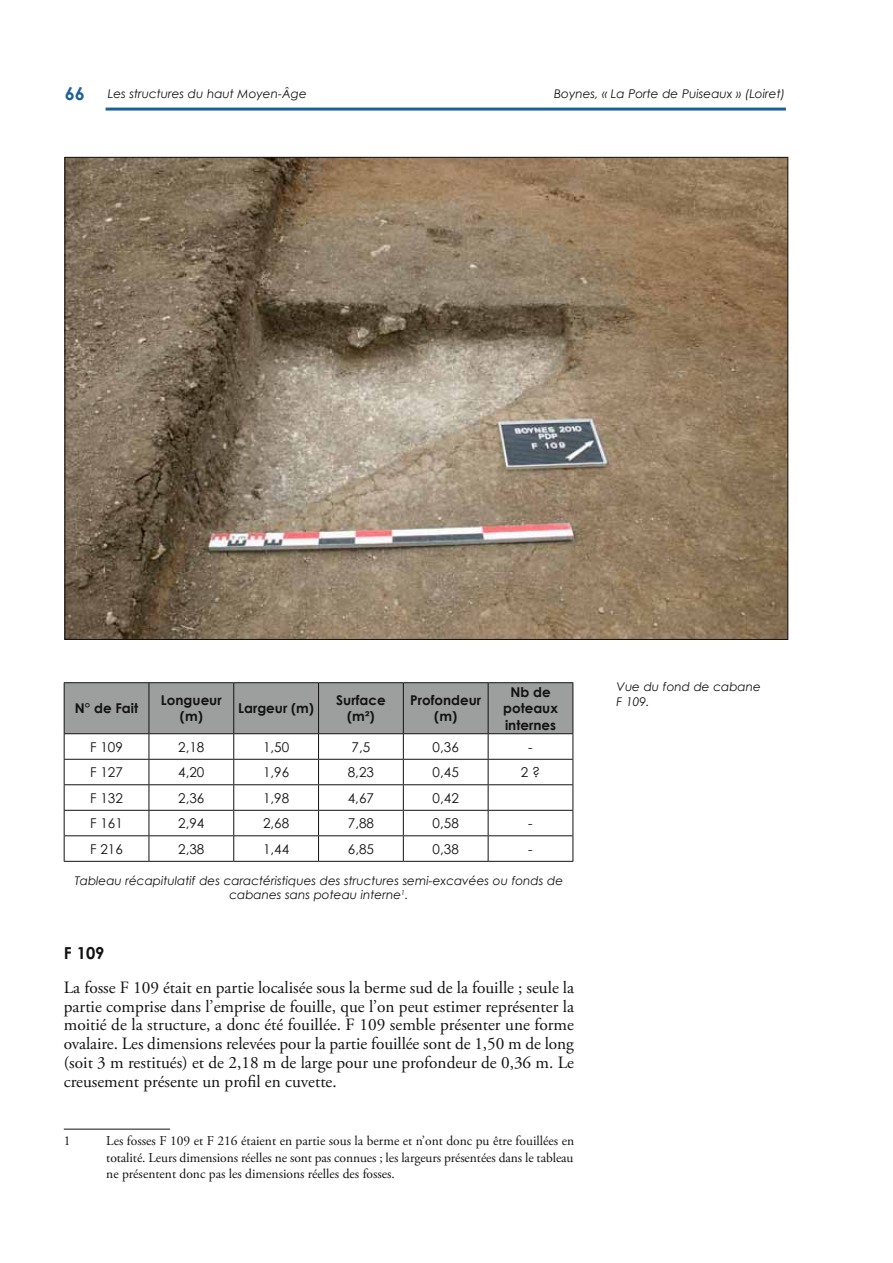
<style>
.page{position:relative;width:893px;height:1263px;background:#fff}
.page>*{position:absolute;margin:0;border:0;box-sizing:border-box;transform-origin:0 0}
.t1{font:700 18px "Century Gothic";color:#1d609b}
.t2{font:17.25px/18.8px "Adobe Garamond Pro";color:#121212;text-align:justify}
.t3{font:700 16.5px "Century Gothic";color:#121212}
.t4{font:13.5px/16.2px "Adobe Garamond Pro";color:#121212;text-align:justify}
.t5{font:13.5px "Century Gothic";color:#121212}
.t6{font:700 13.5px/16.2px "Century Gothic";color:#121212;text-align:center}
.t7{font:italic 12px/14.4px "Century Gothic";color:#121212}
</style>
<div class="page">
<hr style="left:106px;top:108px;width:680px;height:3px;background:#1d609b">
<hr style="left:64px;top:682px;width:85px;height:1px;background:#121212">
<hr style="left:149px;top:682px;width:85px;height:1px;background:#121212">
<hr style="left:234px;top:682px;width:85px;height:1px;background:#121212">
<hr style="left:319px;top:682px;width:84px;height:1px;background:#121212">
<hr style="left:403px;top:682px;width:85px;height:1px;background:#121212">
<hr style="left:488px;top:682px;width:85px;height:1px;background:#121212">
<svg style="left:64px;top:683px;width:510px;height:178px"></svg>
<hr style="left:64px;top:861px;width:85px;height:1px;background:#121212">
<hr style="left:149px;top:861px;width:85px;height:1px;background:#121212">
<hr style="left:234px;top:861px;width:85px;height:1px;background:#121212">
<hr style="left:319px;top:861px;width:84px;height:1px;background:#121212">
<hr style="left:403px;top:861px;width:85px;height:1px;background:#121212">
<hr style="left:488px;top:861px;width:85px;height:1px;background:#121212">
<hr style="left:64px;top:1129px;width:106px;height:1px;background:#121212">
<img style="left:67px;top:159px;width:719px;height:479px">
<p class="t1" style="left:65px;top:83px;width:22px">66</p>
<p class="t7" style="left:108px;top:87px;width:201px">Les structures du haut Moyen-Âge</p>
<p class="t7" style="left:554px;top:87px;width:232px">Boynes, « La Porte de Puiseaux » (Loiret)</p>
<p class="t6" style="left:75px;top:700px;width:65px">N° de Fait</p>
<p class="t6" style="left:161px;top:692px;width:62px">Longueur (m)</p>
<p class="t6" style="left:238px;top:700px;width:77px">Largeur (m)</p>
<p class="t6" style="left:336px;top:692px;width:51px">Surface (m²)</p>
<p class="t6" style="left:410px;top:692px;width:73px">Profondeur (m)</p>
<p class="t6" style="left:503px;top:684px;width:56px">Nb de poteaux internes</p>
<p class="t5" style="left:90px;top:738px;width:34px">F 109</p>
<p class="t5" style="left:178px;top:738px;width:28px">2,18</p>
<p class="t5" style="left:263px;top:738px;width:28px">1,50</p>
<p class="t5" style="left:352px;top:738px;width:20px">7,5</p>
<p class="t5" style="left:433px;top:738px;width:28px">0,36</p>
<p class="t5" style="left:528px;top:738px;width:6px">-</p>
<p class="t5" style="left:90px;top:764px;width:34px">F 127</p>
<p class="t5" style="left:178px;top:764px;width:28px">4,20</p>
<p class="t5" style="left:263px;top:764px;width:28px">1,96</p>
<p class="t5" style="left:348px;top:764px;width:28px">8,23</p>
<p class="t5" style="left:433px;top:764px;width:28px">0,45</p>
<p class="t5" style="left:521px;top:764px;width:21px">2 ?</p>
<p class="t5" style="left:90px;top:789px;width:34px">F 132</p>
<p class="t5" style="left:178px;top:789px;width:28px">2,36</p>
<p class="t5" style="left:263px;top:789px;width:28px">1,98</p>
<p class="t5" style="left:348px;top:789px;width:28px">4,67</p>
<p class="t5" style="left:433px;top:789px;width:28px">0,42</p>
<p class="t5" style="left:90px;top:815px;width:34px">F 161</p>
<p class="t5" style="left:178px;top:815px;width:28px">2,94</p>
<p class="t5" style="left:263px;top:815px;width:28px">2,68</p>
<p class="t5" style="left:348px;top:815px;width:28px">7,88</p>
<p class="t5" style="left:433px;top:815px;width:28px">0,58</p>
<p class="t5" style="left:528px;top:815px;width:6px">-</p>
<p class="t5" style="left:90px;top:840px;width:34px">F 216</p>
<p class="t5" style="left:178px;top:840px;width:28px">2,38</p>
<p class="t5" style="left:263px;top:840px;width:28px">1,44</p>
<p class="t5" style="left:348px;top:840px;width:28px">6,85</p>
<p class="t5" style="left:433px;top:840px;width:28px">0,38</p>
<p class="t5" style="left:528px;top:840px;width:6px">-</p>
<p class="t7" style="left:75px;top:873px;width:490px;text-align:center">Tableau récapitulatif des caractéristiques des structures semi-excavées ou fonds de cabanes sans poteau interne<sup>1</sup>.</p>
<p class="t3" style="left:64px;top:943px;width:42px">F 109</p>
<p class="t2" style="left:64px;top:978px;width:512px">La fosse F 109 était en partie localisée sous la berme sud de la fouille ; seule la partie comprise dans l’emprise de fouille, que l’on peut estimer représenter la moitié de la structure, a donc été fouillée. F 109 semble présenter une forme ovalaire. Les dimensions relevées pour la partie fouillée sont de 1,50 m de long (soit 3 m restitués) et de 2,18 m de large pour une profondeur de 0,36 m. Le creusement présente un profil en cuvette.</p>
<p class="t4" style="left:64px;top:1133px;width:8px">1</p>
<p class="t4" style="left:106px;top:1133px;width:469px">Les fosses F 109 et F 216 étaient en partie sous la berme et n’ont donc pu être fouillées en totalité. Leurs dimensions réelles ne sont pas connues ; les largeurs présentées dans le tableau ne présentent donc pas les dimensions réelles des fosses.</p>
<p class="t7" style="left:617px;top:680px;width:146px">Vue du fond de cabane<br>F 109.</p>
</div>
